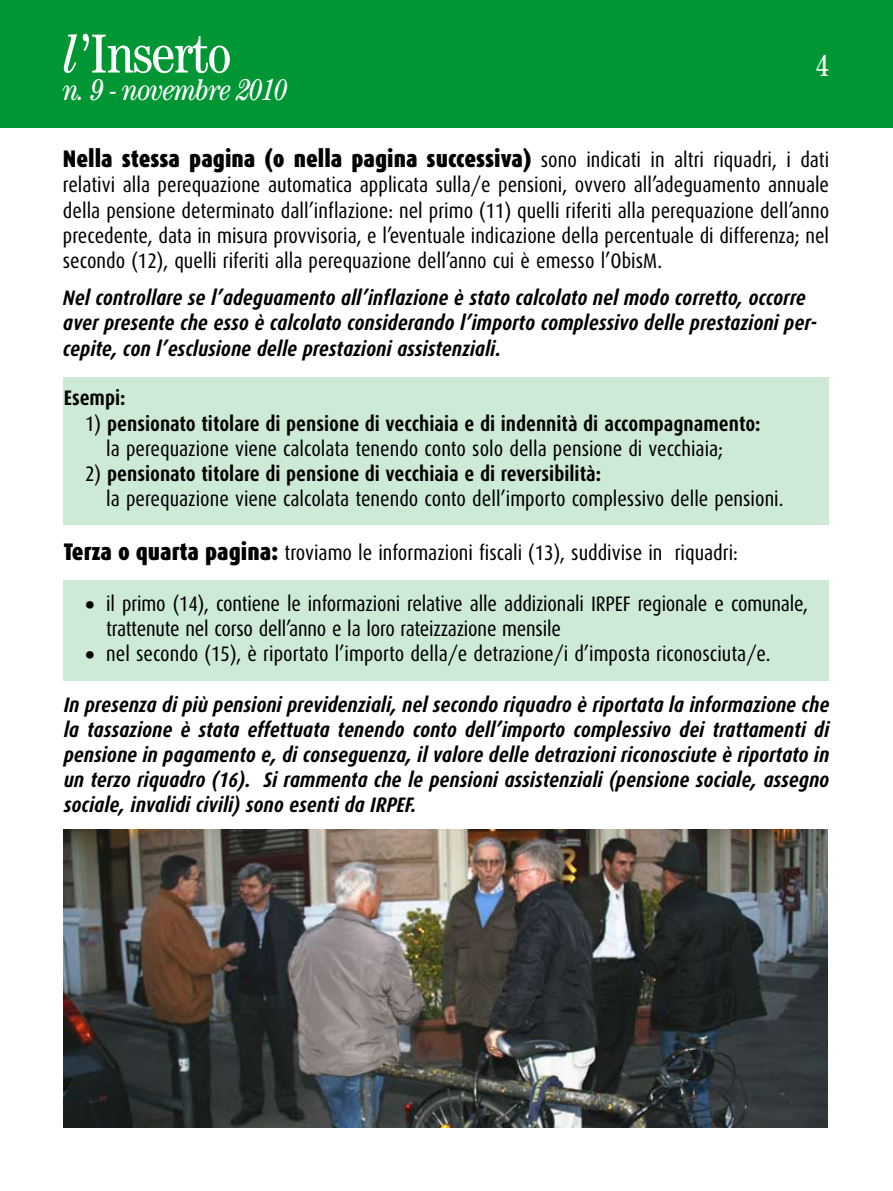
<style>
.page{position:relative;width:893px;height:1191px;background:#fff}
.page>*{position:absolute;margin:0;border:0;box-sizing:border-box;transform-origin:0 0}
.t1{font:condensed 55.05px "Century";letter-spacing:-.03em;color:#fff}
.t2{font:italic condensed 30px "Century";letter-spacing:-.03em;color:#fff}
.t3{font:condensed 30px "Century";color:#fff}
.t4{font:900 24px "Dax Condensed";color:#000}
.t5{font:21px/25.2px "Dax Condensed";color:#000}
.t6{font:italic 700 21px/25.2px "Dax Condensed";color:#000;text-align:justify}
.t7{font:700 21px "Dax Condensed";color:#000}
.s1{font-style:italic}
.s2{font-weight:400;font-size:21px}
.s3{font-weight:700}
.s4{font-weight:900;font-size:24px}
</style>
<div class="page">
<div style="left:0;top:0;width:893px;height:128px;background:#009634"></div>
<div style="left:64px;top:580px;width:765px;height:100px;background:#ccead6"></div>
<div style="left:64px;top:377px;width:765px;height:147px;background:#ccead6"></div>
<img style="left:64px;top:829px;width:764px;height:298px">
<h1 class="t1" style="left:64px;top:21px;width:169px"><span class="s1">l</span>’Inserto</h1>
<h2 class="t2" style="left:64px;top:72px;width:226px">n. 9 - novembre 2010</h2>
<h2 class="t3" style="left:816px;top:48px;width:15px">4</h2>
<p class="t4" style="left:63px;top:145px;width:768px">Nella stessa pagina (o nella pagina successiva) <span class="s2">sono indicati in altri riquadri, i dati</span></p>
<p class="t5" style="left:63px;top:173px;width:768px;text-align:justify">relativi alla perequazione automatica applicata sulla/e pensioni, ovvero all’adeguamento annuale della pensione determinato dall’inflazione: nel primo (11) quelli riferiti alla perequazione dell’anno precedente, data in misura provvisoria, e l’eventuale indicazione della percentuale di differenza; nel secondo (12), quelli riferiti alla perequazione dell’anno cui è emesso l’ObisM.</p>
<p class="t6" style="left:63px;top:285px;width:755px;text-align:left">Nel controllare se l’adeguamento all’inflazione è stato calcolato nel modo corretto, occorre aver presente che esso è calcolato considerando l’importo complessivo delle prestazioni per&shy;cepite, con l’esclusione delle prestazioni assistenziali.</p>
<p class="t7" style="left:64px;top:386px;width:63px">Esempi:</p>
<p class="t5" style="left:106px;top:411px;width:656px;text-indent:-21px">1) <span class="s3">pensionato titolare di pensione di vecchiaia e di indennità di accompagnamento: </span>la perequazione viene calcolata tenendo conto solo della pensione di vecchiaia;</p>
<p class="t5" style="left:106px;top:461px;width:679px;text-indent:-21px">2) <span class="s3">pensionato titolare di pensione di vecchiaia e di reversibilità:<br></span>la perequazione viene calcolata tenendo conto dell’importo complessivo delle pensioni.</p>
<p class="t5" style="left:64px;top:540px;width:676px"><span class="s4">Terza o quarta pagina:</span> troviamo le informazioni fiscali (13), suddivise in riquadri:</p>
<p class="t5" style="left:106px;top:591px;width:703px;text-indent:-21px">• il primo (14), contiene le informazioni relative alle addizionali IRPEF regionale e comunale, trattenute nel corso dell’anno e la loro rateizzazione mensile</p>
<p class="t5" style="left:85px;top:641px;width:687px">• nel secondo (15), è riportato l’importo della/e detrazione/i d’imposta riconosciuta/e.</p>
<p class="t6" style="left:64px;top:692px;width:767px">In presenza di più pensioni previdenziali, nel secondo riquadro è riportata la informazione che la tassazione è stata effettuata tenendo conto dell’importo complessivo dei trattamenti di pensione in pagamento e, di conseguenza, il valore delle detrazioni riconosciute è riportato in un terzo riquadro (16). Si rammenta che le pensioni assistenziali (pensione sociale, assegno sociale, invalidi civili) sono esenti da IRPEF.</p>
</div>
